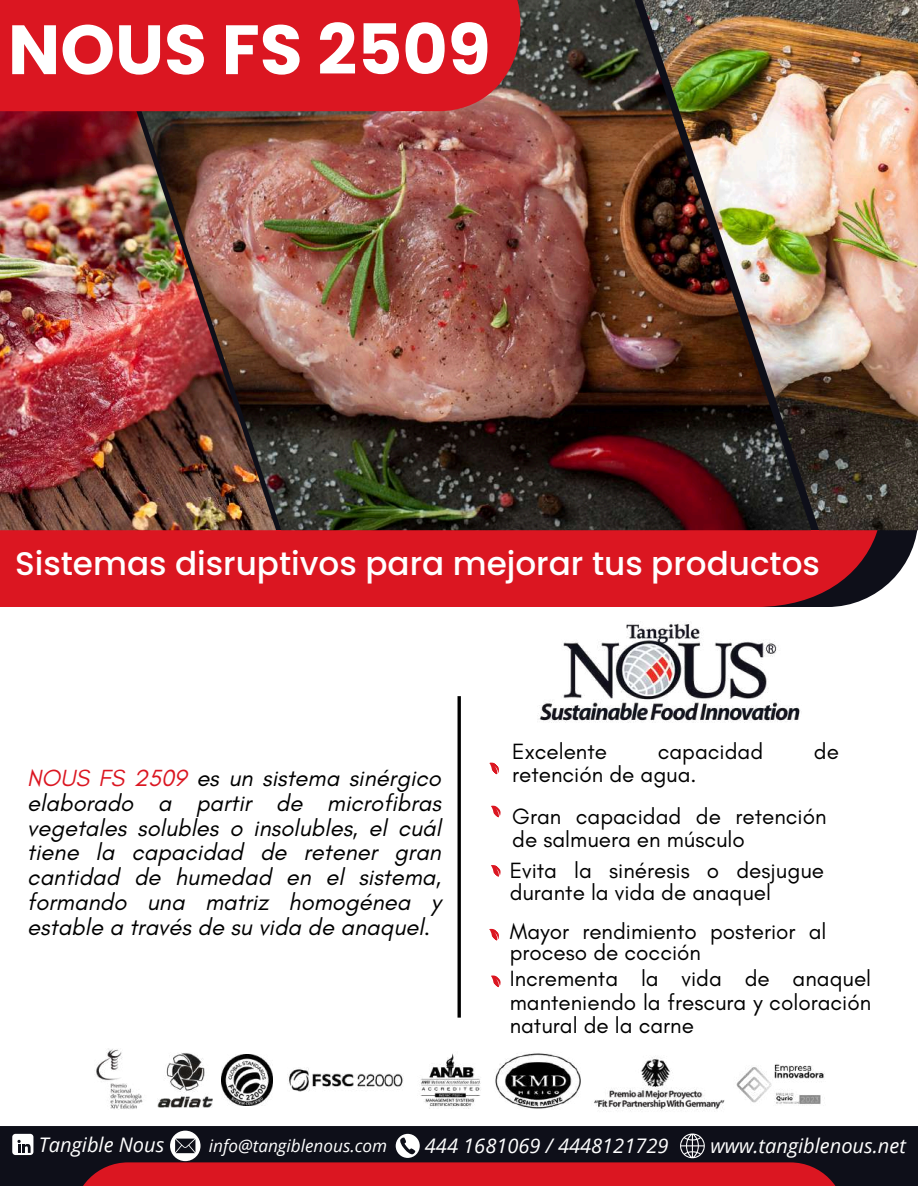
<style>
.page{position:relative;width:918px;height:1186px;background:#fff}
.page>*{position:absolute;margin:0;border:0;box-sizing:border-box;transform-origin:0 0}
.t1{font:700 69.6px "Poppins";color:#fff}
.t2{font:500 32.7px "Poppins";color:#fff}
.t3{font:italic 23.85px/24.8px "Glacial Indifference";color:#000;text-align:justify}
.t4{font:22.5px/42.3px "Glacial Indifference";color:#000}
.t5{font:italic 20.1px "Open Sans";color:#fff}
.t6{font:italic 17.25px "Open Sans";color:#fff}
.s1{color:#db1621}
</style>
<div class="page">
<div style="left:0;top:530px;width:882px;height:77px;background:#db1621"></div>
<img style="left:275px;top:0;width:367px;height:530px">
<img style="left:0;top:111px;width:275px;height:419px">
<img style="left:642px;top:0;width:276px;height:530px">
<div style="left:0;top:0;width:520px;height:111px;background:#db1621"></div>
<div style="left:0;top:1126px;width:918px;height:60px;background:#0e0f19"></div>
<div style="left:73px;top:1162px;width:772px;height:24px;background:#db1621"></div>
<img style="left:96px;top:1048px;width:47px;height:61px">
<img style="left:158px;top:1053px;width:55px;height:55px">
<img style="left:594px;top:1057px;width:131px;height:54px">
<img style="left:420px;top:1053px;width:61px;height:55px">
<img style="left:289px;top:1068px;width:114px;height:24px">
<img style="left:222px;top:1054px;width:51px;height:51px">
<img style="left:736px;top:1064px;width:89px;height:40px">
<img style="left:495px;top:1053px;width:86px;height:56px">
<div style="left:12px;top:1134px;width:21px;height:21px;background:#fff;border-radius:3px"></div>
<svg style="left:17px;top:1140px;width:14px;height:13px"></svg>
<svg style="left:396px;top:1134px;width:24px;height:24px"></svg>
<svg style="left:680px;top:1133px;width:25px;height:25px"></svg>
<svg style="left:170px;top:1130px;width:31px;height:31px"></svg>
<img style="left:538px;top:623px;width:263px;height:100px">
<hr style="left:458px;top:696px;width:3px;height:321px;background:#000">
<svg style="left:489px;top:762px;width:10px;height:13px"></svg>
<svg style="left:491px;top:805px;width:10px;height:13px"></svg>
<svg style="left:491px;top:865px;width:10px;height:12px"></svg>
<svg style="left:489px;top:928px;width:10px;height:13px"></svg>
<svg style="left:491px;top:975px;width:10px;height:13px"></svg>
<h1 class="t1" style="left:8px;top:1px;width:484px">NOUS FS 2509</h1>
<h2 class="t2" style="left:15px;top:541px;width:806px">Sistemas disruptivos para mejorar tus productos</h2>
<p class="t3" style="left:27px;top:765px;width:415px"><span class="s1">NOUS FS 2509</span> es un sistema sinérgico elaborado a partir de microfibras vegetales solubles o insolubles, el cuál tiene la capacidad de retener gran cantidad de humedad en el sistema, formando una matriz homogénea y estable a través de su vida de anaquel.</p>
<p class="t4" style="left:512px;top:730px;width:96px">Excelente</p>
<p class="t4" style="left:658px;top:730px;width:107px">capacidad</p>
<p class="t4" style="left:814px;top:730px;width:27px">de</p>
<p class="t4" style="left:512px;top:753px;width:316px">retención de agua.<br>Gran capacidad de retención</p>
<p class="t4" style="left:510px;top:823px;width:316px;line-height:31.2px">de salmuera en músculo<br>Evita la sinéresis o desjugue</p>
<p class="t4" style="left:510px;top:873px;width:318px;line-height:39.2px">durante la vida de anaquel<br>Mayor rendimiento posterior al</p>
<p class="t4" style="left:510px;top:938px;width:363px;line-height:26.2px">proceso de cocción<br>Incrementa la vida de anaquel</p>
<p class="t4" style="left:510px;top:990px;width:363px;line-height:23.7px">manteniendo la frescura y coloración natural de la carne</p>
<p class="t5" style="left:39px;top:1130px;width:127px">Tangible Nous</p>
<p class="t6" style="left:209px;top:1133px;width:180px">info@tangiblenous.com</p>
<p class="t5" style="left:425px;top:1131px;width:245px">444 1681069 / 4448121729</p>
<p class="t5" style="left:710px;top:1131px;width:197px">www.tangiblenous.net</p>
</div>
